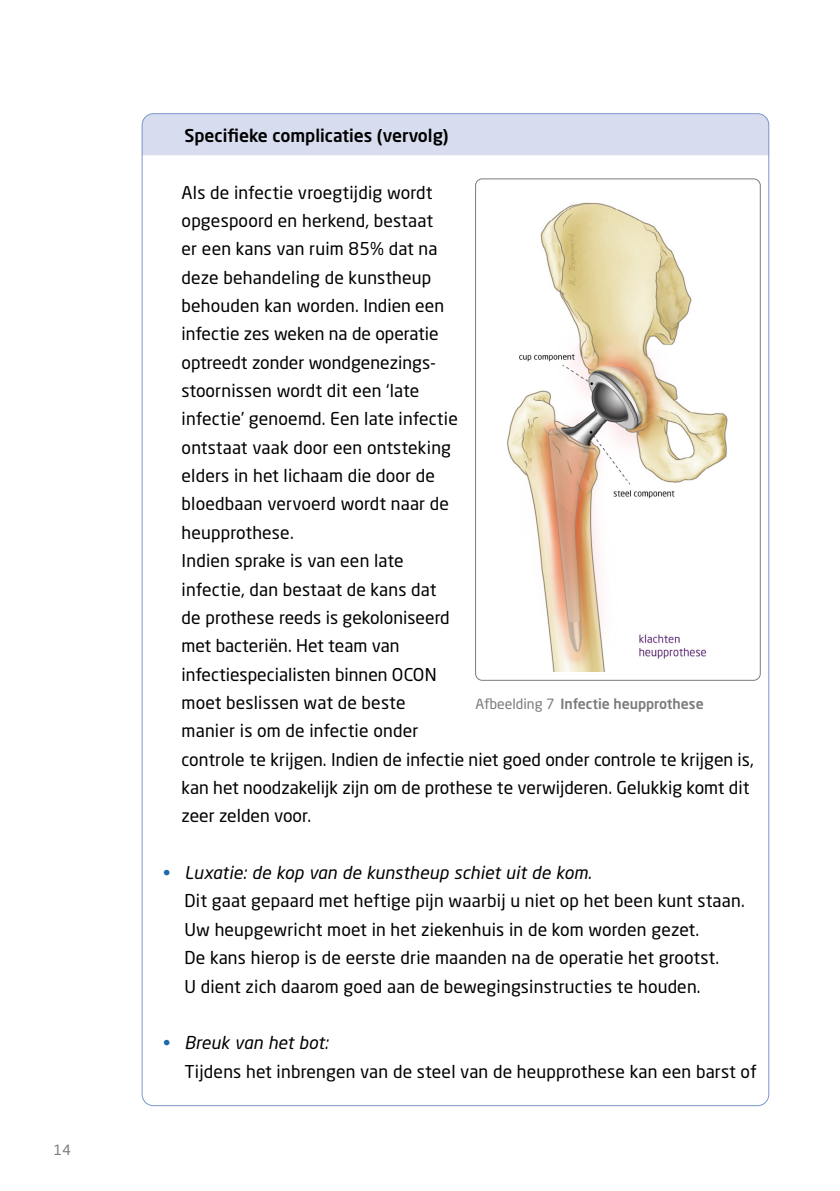
<style>
.page{position:relative;width:840px;height:1191px;background:#fff}
.page>*{position:absolute;margin:0;border:0;box-sizing:border-box;transform-origin:0 0}
.t1{font:17.6px/28.4px "Neo Sans Std";letter-spacing:.01em;color:#000}
.t2{font:500 17.6px "Neo Sans Std";color:#000}
.t3{font:italic 17.6px "Neo Sans Std";letter-spacing:.01em;color:#000}
.t4{font:500 14px "Neo Sans Std";color:#7c7b7b}
.t5{font:14px "Neo Sans Std";color:#7c7b7b}
.s1{font-weight:400}
.s2{color:#1e69ab}
.s3{font-style:italic}
.s4{font-style:normal;color:#1e69ab}
</style>
<div class="page">
<svg style="left:141px;top:113px;width:628px;height:43px;background:#d5dcee"></svg>
<img style="left:507px;top:202px;width:221px;height:469px">
<div style="left:475px;top:179px;width:285px;height:501px;border:1px solid #7c7b7b;border-radius:7px"></div>
<p class="t5" style="left:54px;top:1141px;width:18px">14</p>
<p class="t2" style="left:184px;top:124px;width:266px">Specifieke complicaties (vervolg)</p>
<p class="t1" style="left:181px;top:178px;width:277px">Als de infectie vroegtijdig wordt opgespoord en herkend, bestaat<br>er een kans van ruim 85% dat na deze behandeling de kunstheup behouden kan worden. Indien een infectie zes weken na de operatie optreedt zonder wondgenezings&shy;stoornissen wordt dit een ‘late infectie’ genoemd. Een late infectie ontstaat vaak door een ontsteking elders in het lichaam die door de bloedbaan vervoerd wordt naar de heupprothese.</p>
<p class="t1" style="left:181px;top:546px;width:573px">Indien sprake is van een late<br>infectie, dan bestaat de kans dat<br>de prothese reeds is gekoloniseerd<br>met bacteriën. Het team van<br>infectiespecialisten binnen OCON<br>moet beslissen wat de beste<br>manier is om de infectie onder<br>controle te krijgen. Indien de infectie niet goed onder controle te krijgen is, kan het noodzakelijk zijn om de prothese te verwijderen. Gelukkig komt dit zeer zelden voor.</p>
<p class="t4" style="left:475px;top:695px;width:230px"><span class="s1">Afbeelding 7</span> Infectie heupprothese</p>
<p class="t1" style="left:184px;top:858px;width:561px;text-indent:-21px"><span class="s2">•</span> <span class="s3">Luxatie: de kop van de kunstheup schiet uit de kom.<br></span>Dit gaat gepaard met heftige pijn waarbij u niet op het been kunt staan.</p>
<p class="t1" style="left:184px;top:915px;width:536px">Uw heupgewricht moet in het ziekenhuis in de kom worden gezet.<br>De kans hierop is de eerste drie maanden na de operatie het grootst.<br>U dient zich daarom goed aan de bewegingsinstructies te houden.</p>
<p class="t3" style="left:163px;top:1032px;width:166px"><span class="s4">•</span> Breuk van het bot:</p>
<p class="t1" style="left:184px;top:1056px;width:573px">Tijdens het inbrengen van de steel van de heupprothese kan een barst of</p>
</div>
